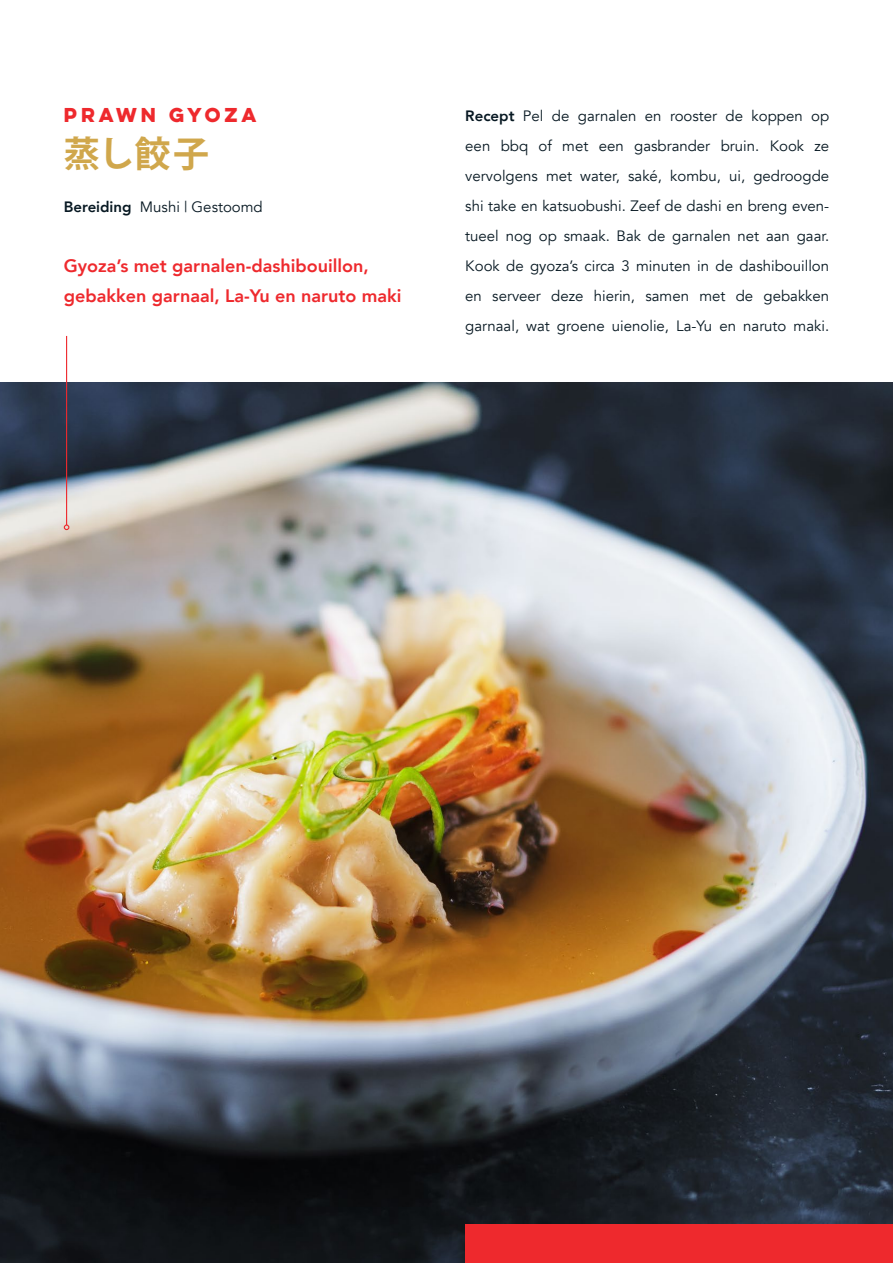
<style>
.page{position:relative;width:893px;height:1263px;background:#fff}
.page>*{position:absolute;margin:0;border:0;box-sizing:border-box;transform-origin:0 0}
.t1{font:700 36px "Koz Go Pr 6 N";color:#d0a74c}
.t2{font:800 18px/30px "Avenir";color:#ee292d}
.t3{font:700 18px "Lulo Clean One";letter-spacing:-.015em;color:#ee292d}
.t4{font:15px/30px "Avenir";color:#071822;text-align:justify}
.s1{font-weight:800}
</style>
<div class="page">
<img style="left:0;top:383px;width:893px;height:880px">
<div style="left:465px;top:1225px;width:428px;height:38px;background:#ee292d"></div>
<hr style="left:66px;top:336px;width:1px;height:189px;background:#ee292d">
<svg style="left:64px;top:524px;width:5px;height:6px"></svg>
<p class="t3" style="left:64px;top:101px;width:198px">PRAWN GYOZA</p>
<h1 class="t1" style="left:64px;top:134px;width:147px">蒸し餃子</h1>
<p class="t4" style="left:64px;top:193px;width:200px"><span class="s1">Bereiding</span> Mushi | Gestoomd</p>
<p class="t2" style="left:64px;top:251px;width:339px">Gyoza’s met garnalen-dashibouillon, gebakken garnaal, La-Yu en naruto maki</p>
<p class="t4" style="left:465px;top:101px;width:365px"><span class="s1">Recept</span> Pel de garnalen en rooster de koppen op een bbq of met een gasbrander bruin. Kook ze vervolgens met water, saké, kombu, ui, gedroogde shi take en katsuobushi. Zeef de dashi en breng even&shy;tueel nog op smaak. Bak de garnalen net aan gaar.<br>Kook de gyoza’s circa 3 minuten in de dashibouillon en serveer deze hierin, samen met de gebakken garnaal, wat groene uienolie, La-Yu en naruto maki.</p>
</div>
